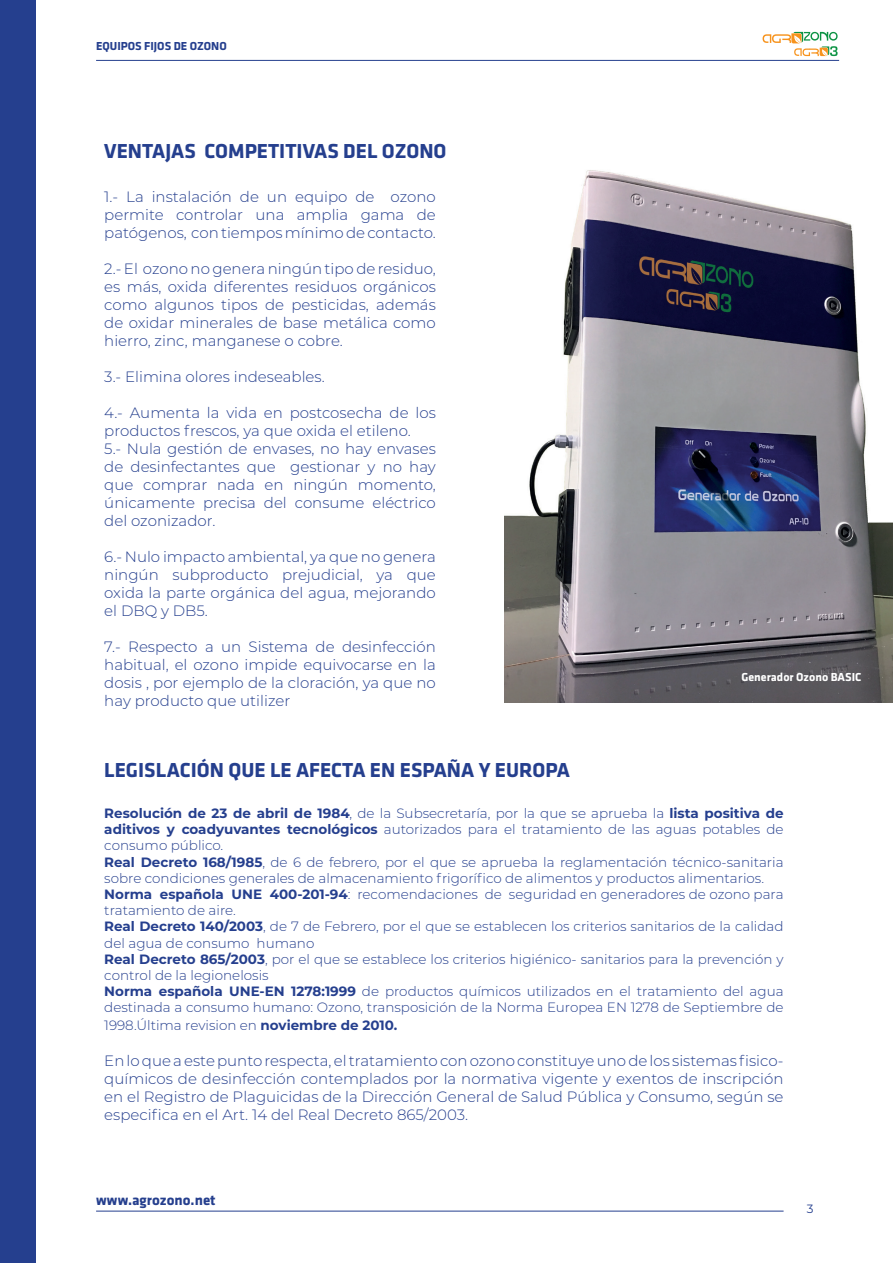
<style>
.page{position:relative;width:893px;height:1263px;background:#fff}
.page>*{position:absolute;margin:0;border:0;box-sizing:border-box;transform-origin:0 0}
.t1{font:700 21px "Klavika";color:#253f8e}
.t2{font:300 15px/18px "Montserrat";color:#253f8e;text-align:justify}
.t3{font:700 15px "Klavika";color:#253f8e}
.t4{font:300 13.5px/16.2px "Montserrat";color:#253f8e}
.t5{font:700 12px "Klavika";color:#253f8e}
.t6{font:700 12px "Klavika";color:#fff}
.t7{font:12px "Montserrat";color:#253f8e}
.s1{font-weight:700}
</style>
<div class="page">
<hr style="left:96px;top:60px;width:743px;height:1px;background:#253f8e">
<hr style="left:96px;top:1211px;width:688px;height:1px;background:#253f8e">
<svg style="left:763px;top:32px;width:75px;height:24px"></svg>
<div style="left:0;top:0;width:35px;height:1263px;background:#253f8e"></div>
<img style="left:505px;top:170px;width:388px;height:532px">
<p class="t5" style="left:96px;top:40px;width:132px">EQUIPOS FIJOS DE OZONO</p>
<h1 class="t1" style="left:104px;top:140px;width:344px">VENTAJAS COMPETITIVAS DEL OZONO</h1>
<p class="t2" style="left:104px;top:187px;width:333px">1.- La instalación de un equipo de ozono permite controlar una amplia gama de patógenos, con tiempos mínimo de contacto.</p>
<p class="t2" style="left:104px;top:259px;width:333px">2.- El ozono no genera ningún tipo de residuo, es más, oxida diferentes residuos orgánicos como algunos tipos de pesticidas, además de oxidar minerales de base metálica como hierro, zinc, manganese o cobre.</p>
<p class="t2" style="left:104px;top:367px;width:222px">3.- Elimina olores indeseables.</p>
<p class="t2" style="left:104px;top:403px;width:333px;text-align:left">4.- Aumenta la vida en postcosecha de los productos frescos, ya que oxida el etileno.<br>5.- Nula gestión de envases, no hay envases de desinfectantes que gestionar y no hay que comprar nada en ningún momento, únicamente precisa del consume eléctrico del ozonizador.</p>
<p class="t2" style="left:104px;top:547px;width:333px">6.- Nulo impacto ambiental, ya que no genera ningún subproducto prejudicial, ya que oxida la parte orgánica del agua, mejorando el DBQ y DB5.</p>
<p class="t2" style="left:104px;top:637px;width:333px">7.- Respecto a un Sistema de desinfección habitual, el ozono impide equivocarse en la dosis , por ejemplo de la cloración, ya que no hay producto que utilizer</p>
<h1 class="t1" style="left:104px;top:758px;width:467px">LEGISLACIÓN QUE LE AFECTA EN ESPAÑA Y EUROPA</h1>
<p class="t6" style="left:741px;top:670px;width:121px">Generador Ozono BASIC</p>
<p class="t4" style="left:104px;top:805px;width:681px"><span class="s1">Resolución de 23 de abril de 1984</span>, de la Subsecretaría, por la que se aprueba la <span class="s1">lista positiva de aditivos y coadyuvantes tecnológicos</span> autorizados para el tratamiento de las aguas potables de consumo público.<br><span class="s1">Real Decreto 168/1985</span>, de 6 de febrero, por el que se aprueba la reglamentación técnico-sanitaria sobre condiciones generales de almacenamiento frigorífico de alimentos y productos alimentarios.<br><span class="s1">Norma española UNE 400-201-94</span>: recomendaciones de seguridad en generadores de ozono para tratamiento de aire.<br><span class="s1">Real Decreto 140/2003</span>, de 7 de Febrero, por el que se establecen los criterios sanitarios de la calidad del agua de consumo humano<br><span class="s1">Real Decreto 865/2003</span>, por el que se establece los criterios higiénico- sanitarios para la prevención y control de la legionelosis<br><span class="s1">Norma española UNE-EN 1278:1999</span> de productos químicos utilizados en el tratamiento del agua destinada a consumo humano: Ozono, transposición de la Norma Europea EN 1278 de Septiembre de</p>
<p class="t4" style="left:104px;top:1017px;width:294px">1998.Última revision en <span class="s1">noviembre de 2010.</span></p>
<p class="t2" style="left:104px;top:1052px;width:681px">En lo que a este punto respecta, el tratamiento con ozono constituye uno de los sistemas fisico&shy;químicos de desinfección contemplados por la normativa vigente y exentos de inscripción en el Registro de Plaguicidas de la Dirección General de Salud Pública y Consumo, según se especifica en el Art. 14 del Real Decreto 865/2003.</p>
<p class="t3" style="left:96px;top:1192px;width:121px">www.agrozono.net</p>
<p class="t7" style="left:807px;top:1201px;width:8px">3</p>
</div>
